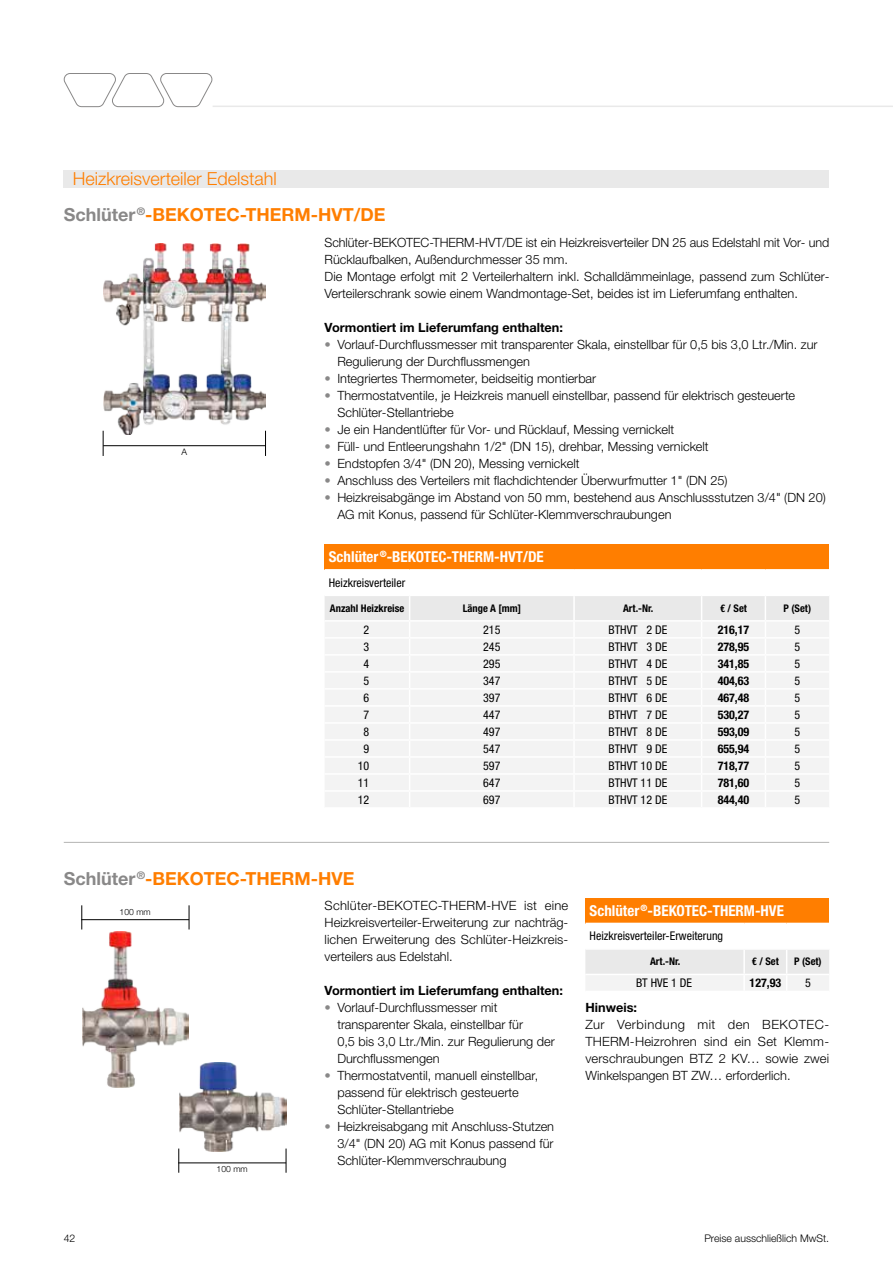
<style>
.page{position:relative;width:893px;height:1263px;background:#fff}
.page>*{position:absolute;margin:0;border:0;box-sizing:border-box;transform-origin:0 0}
.t1{font:700 18px "Helvetica Neue LTW1 G";color:#ff7e00}
.t2{font:300 18px "Helvetica Neue LTW1 G";color:#ff7e00}
.t3{font:700 condensed 15px "Helvetica Neue LTW1 G";color:#fff}
.t4{font:300 12.75px/17px "Helvetica Neue LTW1 G";color:#000}
.t5{font:700 12.75px "Helvetica Neue LTW1 G";color:#000}
.t6{font:condensed 12px "Helvetica Neue LTW1 G";color:#000}
.t7{font:700 condensed 12px "Helvetica Neue LTW1 G";color:#000}
.t8{font:700 condensed 10.5px "Helvetica Neue LTW1 G";color:#000}
.t9{font:300 10.5px "Helvetica Neue LTW1 G";color:#000}
.t10{font:300 9px "Helvetica Neue LT Pro";color:#000}
.t11{font:300 8.55px "Helvetica Neue LT Pro";color:#000}
.s1{color:#898888}
</style>
<div class="page">
<svg style="left:64px;top:73px;width:148px;height:34px"></svg>
<hr style="left:213px;top:106px;width:680px;height:1px;background:#e9e9e9">
<img style="left:103px;top:244px;width:163px;height:191px">
<hr style="left:103px;top:445px;width:163px;height:1px;background:#000">
<svg style="left:265px;top:431px;width:1px;height:25px"></svg>
<svg style="left:103px;top:431px;width:1px;height:25px"></svg>
<div style="left:64px;top:170px;width:765px;height:17px;background:#e9e9e9"></div>
<div style="left:325px;top:544px;width:504px;height:26px;background:#ff7e00"></div>
<hr style="left:325px;top:569px;width:85px;height:2px;background:#fff">
<hr style="left:410px;top:569px;width:164px;height:2px;background:#fff">
<hr style="left:574px;top:569px;width:128px;height:2px;background:#fff">
<hr style="left:702px;top:569px;width:63px;height:2px;background:#fff">
<hr style="left:765px;top:569px;width:64px;height:2px;background:#fff">
<svg style="left:325px;top:596px;width:504px;height:211px"></svg>
<img style="left:82px;top:931px;width:107px;height:157px">
<img style="left:179px;top:1062px;width:107px;height:89px">
<hr style="left:178px;top:1162px;width:108px;height:1px;background:#000">
<svg style="left:286px;top:1148px;width:1px;height:25px"></svg>
<svg style="left:179px;top:1148px;width:1px;height:25px"></svg>
<hr style="left:81px;top:919px;width:108px;height:1px;background:#000">
<svg style="left:189px;top:905px;width:1px;height:24px"></svg>
<svg style="left:82px;top:905px;width:1px;height:24px"></svg>
<div style="left:585px;top:898px;width:244px;height:25px;background:#ff7e00"></div>
<svg style="left:585px;top:950px;width:244px;height:40px"></svg>
<hr style="left:64px;top:842px;width:765px;height:1px;background:#b4b4b3">
<h1 class="t2" style="left:73px;top:168px;width:205px">Heizkreisverteiler Edelstahl</h1>
<h1 class="t1" style="left:64px;top:204px;width:323px"><span class="s1">Schlüter</span> <sup>®</sup>-BEKOTEC-THERM-HVT/DE</h1>
<p class="t4" style="left:325px;top:234px;width:506px">Schlüter-BEKOTEC-THERM-HVT/DE ist ein Heizkreisverteiler DN 25 aus Edelstahl mit Vor- und Rücklaufbalken, Außendurchmesser 35 mm.<br>Die Montage erfolgt mit 2 Verteilerhaltern inkl. Schalldämmeinlage, passend zum Schlüter-Verteilerschrank sowie einem Wandmontage-Set, beides ist im Lieferumfang enthalten.</p>
<p class="t10" style="left:182px;top:447px;width:7px">A</p>
<p class="t5" style="left:325px;top:319px;width:240px">Vormontiert im Lieferumfang enthalten:</p>
<p class="t4" style="left:337px;top:336px;width:482px;text-indent:-13px"><span class="s1">•</span> Vorlauf-Durchflussmesser mit transparenter Skala, einstellbar für 0,5 bis 3,0 Ltr./Min. zur<br>Regulierung der Durchflussmengen</p>
<p class="t4" style="left:325px;top:370px;width:273px"><span class="s1">•</span> Integriertes Thermometer, beidseitig montierbar</p>
<p class="t4" style="left:337px;top:387px;width:459px;text-indent:-13px"><span class="s1">•</span> Thermostatventile, je Heizkreis manuell einstellbar, passend für elektrisch gesteuerte<br>Schlüter-Stellantriebe</p>
<p class="t4" style="left:325px;top:421px;width:351px"><span class="s1">•</span> Je ein Handentlüfter für Vor- und Rücklauf, Messing vernickelt</p>
<p class="t4" style="left:325px;top:438px;width:386px"><span class="s1">•</span> Füll- und Entleerungshahn 1/2" (DN 15), drehbar, Messing vernickelt</p>
<p class="t4" style="left:325px;top:455px;width:257px"><span class="s1">•</span> Endstopfen 3/4" (DN 20), Messing vernickelt</p>
<p class="t4" style="left:325px;top:472px;width:404px"><span class="s1">•</span> Anschluss des Verteilers mit flachdichtender Überwurfmutter 1" (DN 25)</p>
<p class="t4" style="left:337px;top:489px;width:490px;text-indent:-13px"><span class="s1">•</span> Heizkreisabgänge im Abstand von 50 mm, bestehend aus Anschlussstutzen 3/4" (DN 20)<br>AG mit Konus, passend für Schlüter-Klemmverschraubungen</p>
<p class="t3" style="left:329px;top:548px;width:217px">Schlüter <sup>®</sup>-BEKOTEC-THERM-HVT/DE</p>
<p class="t6" style="left:329px;top:575px;width:78px">Heizkreisverteiler</p>
<p class="t8" style="left:330px;top:602px;width:76px">Anzahl Heizkreise</p>
<p class="t8" style="left:463px;top:602px;width:60px">Länge A [mm]</p>
<p class="t8" style="left:623px;top:602px;width:32px">Art.-Nr.</p>
<p class="t8" style="left:720px;top:602px;width:28px">€ / Set</p>
<p class="t8" style="left:783px;top:602px;width:29px">P (Set)</p>
<p class="t6" style="left:363px;top:622px;width:7px">2</p>
<p class="t6" style="left:483px;top:622px;width:19px">215</p>
<p class="t6" style="left:608px;top:622px;width:60px">BTHVT 2 DE</p>
<p class="t7" style="left:718px;top:622px;width:33px">216,17</p>
<p class="t6" style="left:794px;top:622px;width:7px">5</p>
<p class="t6" style="left:363px;top:639px;width:7px">3</p>
<p class="t6" style="left:483px;top:639px;width:19px">245</p>
<p class="t6" style="left:608px;top:639px;width:60px">BTHVT 3 DE</p>
<p class="t7" style="left:718px;top:639px;width:33px">278,95</p>
<p class="t6" style="left:794px;top:639px;width:7px">5</p>
<p class="t6" style="left:363px;top:656px;width:7px">4</p>
<p class="t6" style="left:483px;top:656px;width:19px">295</p>
<p class="t6" style="left:608px;top:656px;width:60px">BTHVT 4 DE</p>
<p class="t7" style="left:718px;top:656px;width:33px">341,85</p>
<p class="t6" style="left:794px;top:656px;width:7px">5</p>
<p class="t6" style="left:363px;top:673px;width:7px">5</p>
<p class="t6" style="left:483px;top:673px;width:19px">347</p>
<p class="t6" style="left:608px;top:673px;width:60px">BTHVT 5 DE</p>
<p class="t7" style="left:718px;top:673px;width:33px">404,63</p>
<p class="t6" style="left:794px;top:673px;width:7px">5</p>
<p class="t6" style="left:363px;top:690px;width:7px">6</p>
<p class="t6" style="left:483px;top:690px;width:19px">397</p>
<p class="t6" style="left:608px;top:690px;width:60px">BTHVT 6 DE</p>
<p class="t7" style="left:718px;top:690px;width:33px">467,48</p>
<p class="t6" style="left:794px;top:690px;width:7px">5</p>
<p class="t6" style="left:363px;top:707px;width:7px">7</p>
<p class="t6" style="left:483px;top:707px;width:19px">447</p>
<p class="t6" style="left:608px;top:707px;width:60px">BTHVT 7 DE</p>
<p class="t7" style="left:718px;top:707px;width:33px">530,27</p>
<p class="t6" style="left:794px;top:707px;width:7px">5</p>
<p class="t6" style="left:363px;top:724px;width:7px">8</p>
<p class="t6" style="left:483px;top:724px;width:19px">497</p>
<p class="t6" style="left:608px;top:724px;width:60px">BTHVT 8 DE</p>
<p class="t7" style="left:718px;top:724px;width:33px">593,09</p>
<p class="t6" style="left:794px;top:724px;width:7px">5</p>
<p class="t6" style="left:363px;top:741px;width:7px">9</p>
<p class="t6" style="left:483px;top:741px;width:19px">547</p>
<p class="t6" style="left:608px;top:741px;width:60px">BTHVT 9 DE</p>
<p class="t7" style="left:718px;top:741px;width:33px">655,94</p>
<p class="t6" style="left:794px;top:741px;width:7px">5</p>
<p class="t6" style="left:358px;top:758px;width:13px">10</p>
<p class="t6" style="left:483px;top:758px;width:19px">597</p>
<p class="t6" style="left:608px;top:758px;width:60px">BTHVT 10 DE</p>
<p class="t7" style="left:718px;top:758px;width:33px">718,77</p>
<p class="t6" style="left:794px;top:758px;width:7px">5</p>
<p class="t6" style="left:358px;top:775px;width:13px">11</p>
<p class="t6" style="left:483px;top:775px;width:19px">647</p>
<p class="t6" style="left:608px;top:775px;width:60px">BTHVT 11 DE</p>
<p class="t7" style="left:718px;top:775px;width:33px">781,60</p>
<p class="t6" style="left:794px;top:775px;width:7px">5</p>
<p class="t6" style="left:358px;top:792px;width:13px">12</p>
<p class="t6" style="left:483px;top:792px;width:19px">697</p>
<p class="t6" style="left:608px;top:792px;width:60px">BTHVT 12 DE</p>
<p class="t7" style="left:718px;top:792px;width:33px">844,40</p>
<p class="t6" style="left:794px;top:792px;width:7px">5</p>
<h1 class="t1" style="left:64px;top:867px;width:292px"><span class="s1">Schlüter</span> <sup>®</sup>-BEKOTEC-THERM-HVE</h1>
<p class="t4" style="left:325px;top:897px;width:245px;text-align:justify">Schlüter-BEKOTEC-THERM-HVE ist eine Heizkreisverteiler-Erweiterung zur nachträg&shy;lichen Erweiterung des Schlüter-Heizkreis&shy;verteilers aus Edelstahl.</p>
<p class="t3" style="left:590px;top:902px;width:196px">Schlüter <sup>®</sup>-BEKOTEC-THERM-HVE</p>
<p class="t11" style="left:120px;top:907px;width:33px">100 mm</p>
<p class="t6" style="left:590px;top:929px;width:135px">Heizkreisverteiler-Erweiterung</p>
<p class="t8" style="left:650px;top:955px;width:32px">Art.-Nr.</p>
<p class="t8" style="left:752px;top:955px;width:28px">€ / Set</p>
<p class="t8" style="left:794px;top:955px;width:29px">P (Set)</p>
<p class="t6" style="left:636px;top:976px;width:57px">BT HVE 1 DE</p>
<p class="t7" style="left:750px;top:976px;width:33px">127,93</p>
<p class="t6" style="left:805px;top:976px;width:7px">5</p>
<p class="t5" style="left:325px;top:983px;width:240px">Vormontiert im Lieferumfang enthalten:</p>
<p class="t4" style="left:337px;top:999px;width:219px;text-indent:-13px"><span class="s1">•</span> Vorlauf-Durchflussmesser mit transparenter Skala, einstellbar für<br>0,5 bis 3,0 Ltr./Min. zur Regulierung der Durchflussmengen</p>
<p class="t4" style="left:337px;top:1067px;width:203px;text-indent:-13px"><span class="s1">•</span> Thermostatventil, manuell einstellbar, passend für elektrisch gesteuerte<br>Schlüter-Stellantriebe</p>
<p class="t4" style="left:337px;top:1118px;width:218px;text-align:justify;text-indent:-13px"><span class="s1">•</span> Heizkreisabgang mit Anschluss-Stutzen 3/4" (DN 20) AG mit Konus passend für Schlüter-Klemmverschraubung</p>
<p class="t5" style="left:585px;top:1000px;width:53px">Hinweis:</p>
<p class="t4" style="left:585px;top:1016px;width:245px;text-align:justify">Zur Verbindung mit den BEKOTEC-THERM-Heizrohren sind ein Set Klemm&shy;verschraubungen BTZ 2 KV… sowie zwei Winkelspangen BT ZW… erforderlich.</p>
<p class="t11" style="left:217px;top:1164px;width:33px">100 mm</p>
<p class="t9" style="left:64px;top:1231px;width:13px">42</p>
<p class="t9" style="left:704px;top:1231px;width:126px">Preise ausschließlich MwSt.</p>
</div>
